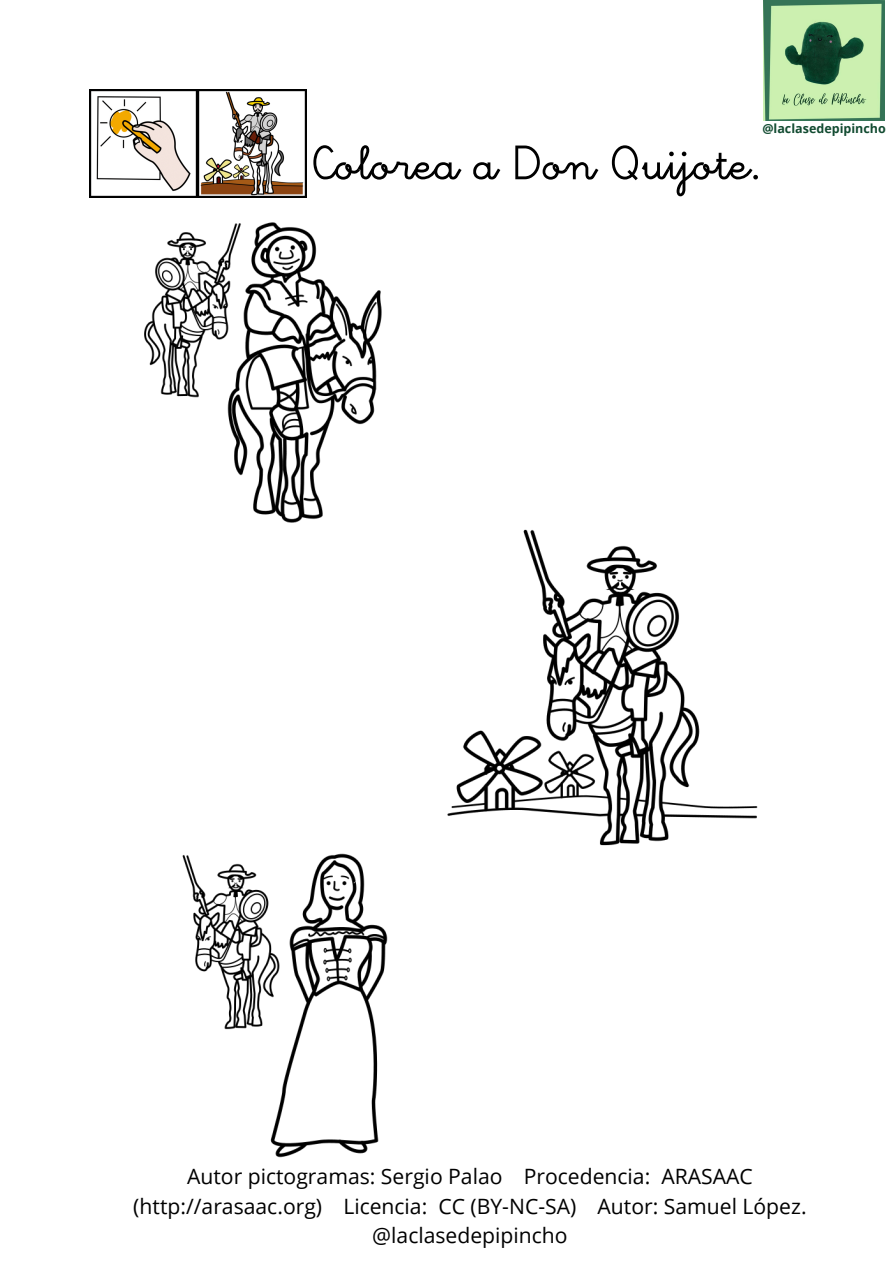
<style>
.page{position:relative;width:894px;height:1264px;background:#fff}
.page>*{position:absolute;margin:0;border:0;box-sizing:border-box;transform-origin:0 0}
.t1{font:50.55px "Escolar 2 Negra";color:#000}
.t2{font:21.15px/29.5px "Open Sans";color:#000;text-align:center}
.t3{font:700 12.45px "Open Sans";color:#124b31}
</style>
<div class="page">
<img style="left:447px;top:529px;width:311px;height:317px">
<img style="left:144px;top:222px;width:238px;height:301px">
<img style="left:182px;top:853px;width:206px;height:305px">
<img style="left:763px;top:0;width:120px;height:121px">
<img style="left:89px;top:89px;width:217px;height:108px">
<p class="t3" style="left:762px;top:120px;width:125px">@laclasedepipincho</p>
<h1 class="t1" style="left:312px;top:135px;width:450px">Colorea a Don Quijote.</h1>
<p class="t2" style="left:133px;top:1161px;width:674px">Autor pictogramas: Sergio Palao Procedencia: ARASAAC (http://arasaac.org) Licencia: CC (BY-NC-SA) Autor: Samuel López. @laclasedepipincho</p>
</div>
